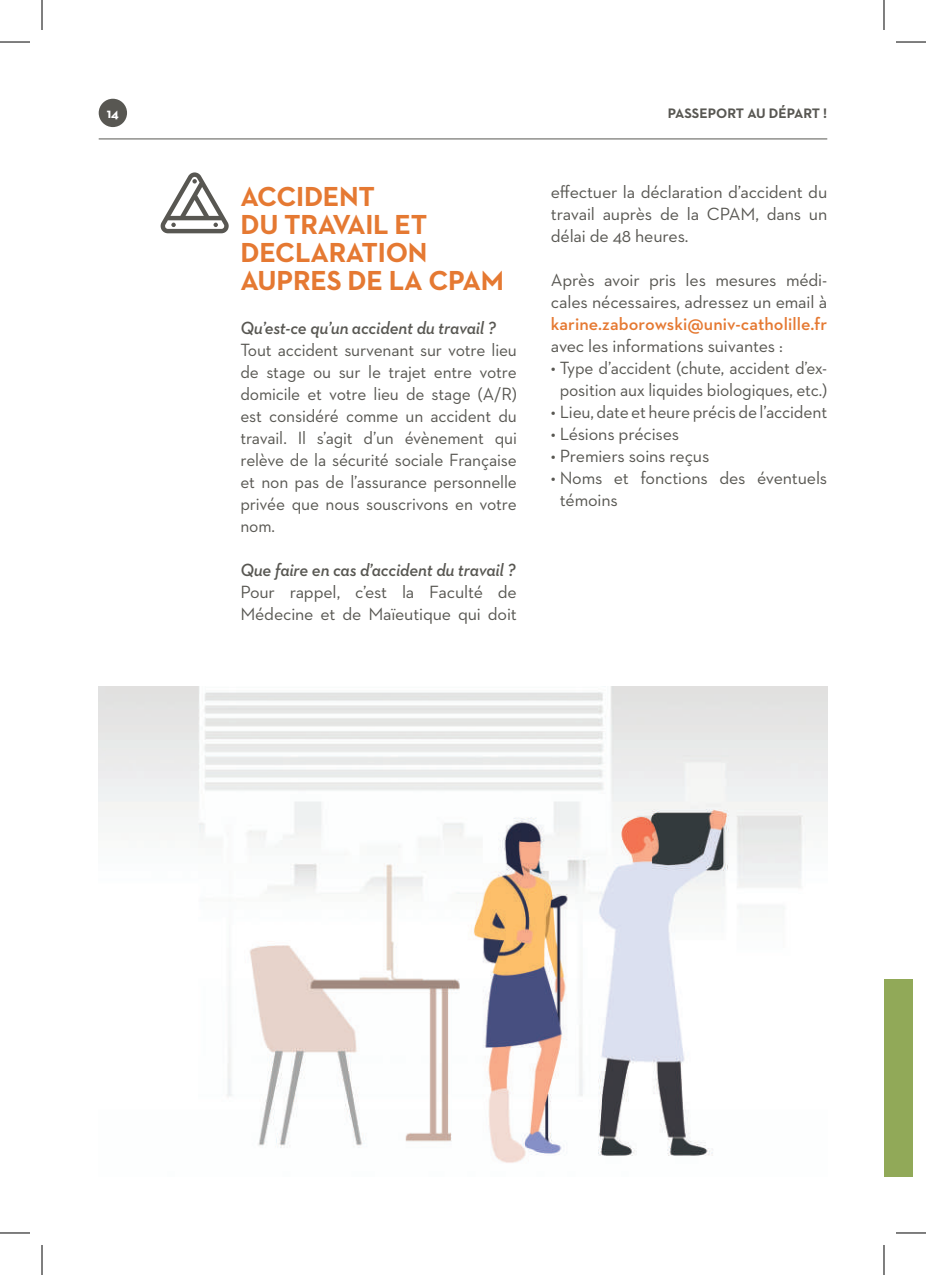
<style>
.page{position:relative;width:926px;height:1275px;background:#fff}
.page>*{position:absolute;margin:0;border:0;box-sizing:border-box;transform-origin:0 0}
.t1{font:700 28px/28px "Neutraface 2 Text";letter-spacing:-.01em;color:#e57932}
.t2{font:18px/22px "Neutraface 2 Text";letter-spacing:-.01em;color:#585752}
.t3{font:italic 600 18px "Neutraface 2 Text";letter-spacing:-.01em;color:#585752;scale:.96 1}
.t4{font:600 18px "Neutraface 2 Text";letter-spacing:.005em;color:#e57932}
.t5{font:700 14px "Neutraface 2 Text";color:#585752}
.t6{font:700 14px "Neutraface 2 Text";color:#fff}
</style>
<div class="page">
<hr style="left:99px;top:138px;width:728px;height:1px;background:#585752">
<div style="left:99px;top:99px;width:28px;height:28px;background:#585752;border-radius:50%"></div>
<div style="left:884px;top:979px;width:28px;height:197px;background:#91a958"></div>
<svg style="left:160px;top:172px;width:69px;height:61px"></svg>
<img style="left:99px;top:686px;width:728px;height:477px">
<hr style="left:0;top:42px;width:30px;height:1px;background:#000">
<hr style="left:896px;top:42px;width:30px;height:1px;background:#000">
<hr style="left:0;top:1232px;width:30px;height:1px;background:#000">
<hr style="left:896px;top:1232px;width:30px;height:1px;background:#000">
<hr style="left:42px;top:0;width:1px;height:30px;background:#000">
<hr style="left:42px;top:1245px;width:1px;height:30px;background:#000">
<hr style="left:884px;top:0;width:1px;height:30px;background:#000">
<hr style="left:884px;top:1245px;width:1px;height:30px;background:#000">
<p class="t6" style="left:107px;top:105px;width:14px">14</p>
<p class="t5" style="left:668px;top:105px;width:161px">PASSEPORT AU DÉPART !</p>
<h1 class="t1" style="left:240px;top:182px;width:265px">ACCIDENT<br>DU TRAVAIL ET<br>DECLARATION<br>AUPRES DE LA CPAM</h1>
<p class="t3" style="left:240px;top:316px;width:268px">Qu’est-ce qu’un accident du travail ?</p>
<p class="t2" style="left:240px;top:338px;width:278px;text-align:justify">Tout accident survenant sur votre lieu de stage ou sur le trajet entre votre domicile et votre lieu de stage (A/R) est considéré comme un accident du travail. Il s’agit d’un évènement qui relève de la sécurité sociale Française et non pas de l’assurance personnelle privée que nous souscrivons en votre nom.</p>
<p class="t3" style="left:240px;top:558px;width:288px">Que faire en cas d’accident du travail ?</p>
<p class="t2" style="left:240px;top:580px;width:278px">Pour rappel, c’est la Faculté de<br>Médecine et de Maïeutique qui doit</p>
<p class="t2" style="left:551px;top:180px;width:278px;text-align:justify">effectuer la déclaration d’accident du travail auprès de la CPAM, dans un délai de 48 heures.</p>
<p class="t2" style="left:551px;top:268px;width:278px">Après avoir pris les mesures médi&shy;cales nécessaires, adressez un email à</p>
<p class="t4" style="left:551px;top:312px;width:278px">karine.zaborowski@univ-catholille.fr</p>
<p class="t2" style="left:551px;top:334px;width:234px">avec les informations suivantes :</p>
<p class="t2" style="left:551px;top:356px;width:278px;text-align:center">• Type d’accident (chute, accident d’ex&shy;position aux liquides biologiques, etc.)</p>
<p class="t2" style="left:551px;top:400px;width:278px">• Lieu, date et heure précis de l’accident</p>
<p class="t2" style="left:551px;top:422px;width:130px">• Lésions précises</p>
<p class="t2" style="left:551px;top:444px;width:160px">• Premiers soins reçus</p>
<p class="t2" style="left:560px;top:466px;width:269px;text-indent:-9px">• Noms et fonctions des éventuels témoins</p>
</div>
